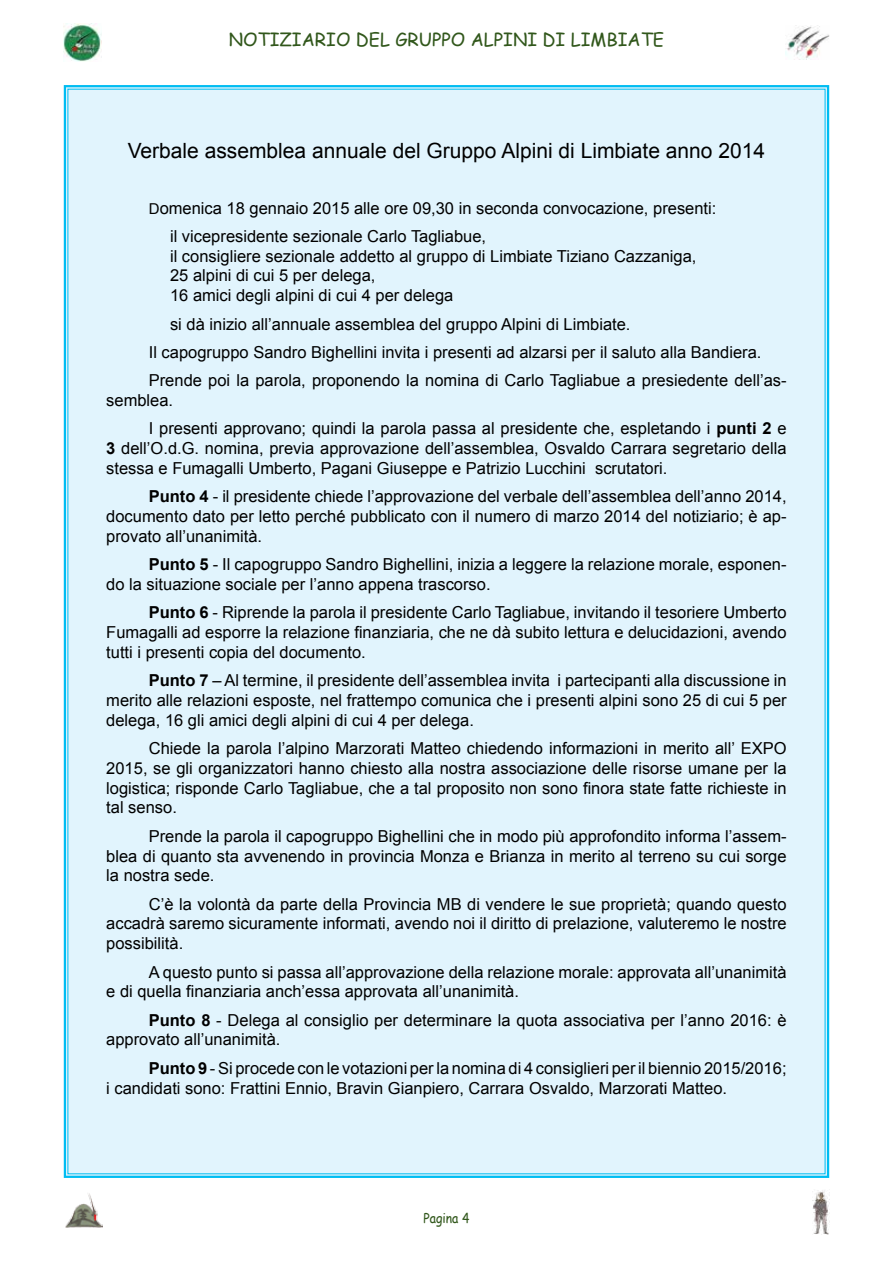
<style>
.page{position:relative;width:893px;height:1263px;background:#fff}
.page>*{position:absolute;margin:0;border:0;box-sizing:border-box;transform-origin:0 0}
.t1{font:21px "Arial";color:#000}
.t2{font:18px "Comic Sans MS";color:#31571b}
.t3{font:16.5px/19.8px "Arial";color:#000}
.t4{font:13.5px "Comic Sans MS";color:#31571b;scale:.9 1}
.s1{font-size:15px}
.s2{font-weight:700}
</style>
<div class="page">
<img style="left:65px;top:1193px;width:37px;height:35px">
<img style="left:812px;top:1190px;width:17px;height:44px">
<img style="left:786px;top:26px;width:43px;height:34px">
<img style="left:64px;top:23px;width:37px;height:39px">
<div style="left:63px;top:85px;width:767px;height:1093px;background:#e1f4fd"></div>
<p class="t2" style="left:229px;top:26px;width:437px">NOTIZIARIO DEL GRUPPO ALPINI DI LIMBIATE</p>
<p class="t1" style="left:128px;top:137px;width:639px">Verbale assemblea annuale del Gruppo Alpini di Limbiate anno 2014</p>
<p class="t3" style="left:170px;top:194px;width:548px;line-height:28.3px;text-indent:-21px"><span class="s1">D</span>omenica 18 gennaio 2015 alle ore 09,30 in seconda convocazione, presenti: il vicepresidente sezionale Carlo Tagliabue,</p>
<p class="t3" style="left:170px;top:246px;width:528px">il consigliere sezionale addetto al gruppo di Limbiate Tiziano Cazzaniga,<br>25 alpini di cui 5 per delega,<br>16 amici degli alpini di cui 4 per delega</p>
<p class="t3" style="left:149px;top:310px;width:639px;line-height:28.3px;text-indent:21px">si dà inizio all’annuale assemblea del gruppo Alpini di Limbiate.<br>Il capogruppo Sandro Bighellini invita i presenti ad alzarsi per il saluto alla Bandiera.<br>Prende poi la parola, proponendo la nomina di Carlo Tagliabue a presiedente dell’as-</p>
<p class="t3" style="left:149px;top:386px;width:639px;line-height:28.3px;text-indent:-43px">semblea.<br>I presenti approvano; quindi la parola passa al presidente che, espletando i <span class="s2">punti 2</span> e</p>
<p class="t3" style="left:106px;top:438px;width:682px"><span class="s2">3</span> dell’O.d.G. nomina, previa approvazione dell’assemblea, Osvaldo Carrara segretario della stessa e Fumagalli Umberto, Pagani Giuseppe e Patrizio Lucchini scrutatori.</p>
<p class="t3" style="left:106px;top:487px;width:682px;text-align:justify;text-indent:43px"><span class="s2">Punto 4</span> - il presidente chiede l’approvazione del verbale dell’assemblea dell’anno 2014, documento dato per letto perché pubblicato con il numero di marzo 2014 del notiziario; è ap&shy;provato all’unanimità.</p>
<p class="t3" style="left:106px;top:554px;width:682px;text-indent:43px"><span class="s2">Punto 5</span> - Il capogruppo Sandro Bighellini, inizia a leggere la relazione morale, esponen&shy;do la situazione sociale per l’anno appena trascorso.</p>
<p class="t3" style="left:106px;top:603px;width:682px;text-align:justify;text-indent:43px"><span class="s2">Punto 6</span> - Riprende la parola il presidente Carlo Tagliabue, invitando il tesoriere Umberto Fumagalli ad esporre la relazione finanziaria, che ne dà subito lettura e delucidazioni, avendo tutti i presenti copia del documento.</p>
<p class="t3" style="left:106px;top:670px;width:682px;text-align:justify;text-indent:43px"><span class="s2">Punto 7</span> – Al termine, il presidente dell’assemblea invita i partecipanti alla discussione in merito alle relazioni esposte, nel frattempo comunica che i presenti alpini sono 25 di cui 5 per delega, 16 gli amici degli alpini di cui 4 per delega.</p>
<p class="t3" style="left:106px;top:738px;width:682px;text-align:justify;text-indent:43px">Chiede la parola l’alpino Marzorati Matteo chiedendo informazioni in merito all’ EXPO 2015, se gli organizzatori hanno chiesto alla nostra associazione delle risorse umane per la logistica; risponde Carlo Tagliabue, che a tal proposito non sono finora state fatte richieste in tal senso.</p>
<p class="t3" style="left:106px;top:826px;width:682px;text-align:justify;text-indent:43px">Prende la parola il capogruppo Bighellini che in modo più approfondito informa l’assem&shy;blea di quanto sta avvenendo in provincia Monza e Brianza in merito al terreno su cui sorge la nostra sede.</p>
<p class="t3" style="left:106px;top:894px;width:682px;text-align:justify;text-indent:43px">C’è la volontà da parte della Provincia MB di vendere le sue proprietà; quando questo accadrà saremo sicuramente informati, avendo noi il diritto di prelazione, valuteremo le nostre possibilità.</p>
<p class="t3" style="left:106px;top:962px;width:682px;text-indent:43px">A questo punto si passa all’approvazione della relazione morale: approvata all’unanimità e di quella finanziaria anch’essa approvata all’unanimità.</p>
<p class="t3" style="left:106px;top:1010px;width:682px;text-indent:43px"><span class="s2">Punto 8</span> - Delega al consiglio per determinare la quota associativa per l’anno 2016: è approvato all’unanimità.</p>
<p class="t3" style="left:106px;top:1058px;width:682px;text-indent:43px"><span class="s2">Punto 9</span> - Si procede con le votazioni per la nomina di 4 consiglieri per il biennio 2015/2016; i candidati sono: Frattini Ennio, Bravin Gianpiero, Carrara Osvaldo, Marzorati Matteo.</p>
<p class="t4" style="left:423px;top:1208px;width:53px">Pagina 4</p>
</div>
